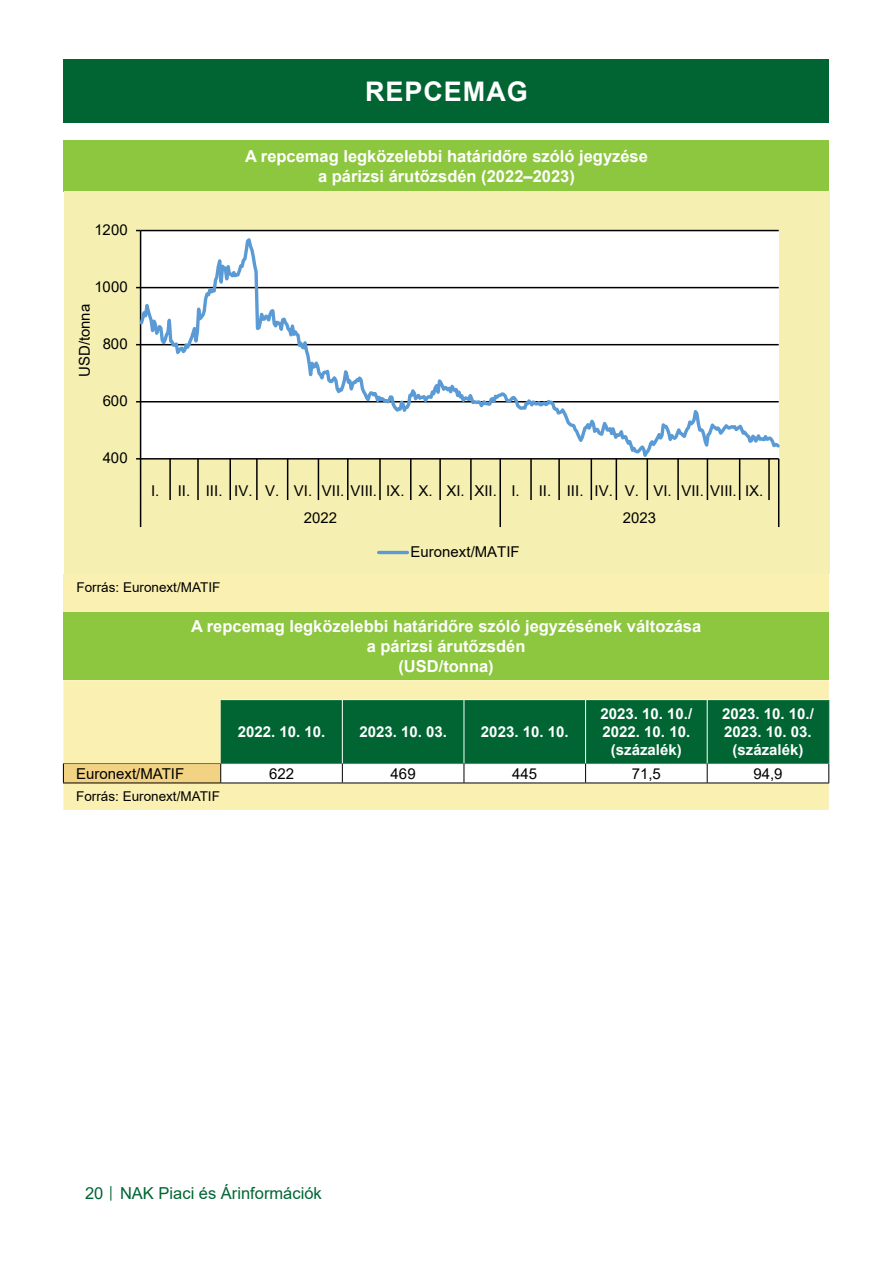
<style>
.page{position:relative;width:893px;height:1263px;background:#fff}
.page>*{position:absolute;margin:0;border:0;box-sizing:border-box;transform-origin:0 0}
.t1{font:700 27px "Arial";letter-spacing:.035em;color:#fff}
.t2{font:700 16.5px/19.8px "Arial";color:#fff;text-align:center}
.t3{font:16.5px "Arial";color:#006533}
.t4{font:15px "Arial";color:#000}
.t5{font:700 15px/18px "Arial";color:#fff;text-align:center}
.t6{font:13.5px "Arial";color:#000}
.s1{font-size:12px}
</style>
<div class="page">
<div style="left:64px;top:60px;width:765px;height:63px;background:#006533"></div>
<div style="left:63px;top:611px;width:766px;height:69px;background:#8dc63f"></div>
<div style="left:63px;top:680px;width:766px;height:130px;background:#faf0b1"></div>
<div style="left:63px;top:763px;width:158px;height:20px;background:#f2d383"></div>
<hr style="left:221px;top:699px;width:121px;height:1px;background:#fff">
<hr style="left:342px;top:699px;width:122px;height:1px;background:#fff">
<hr style="left:464px;top:699px;width:122px;height:1px;background:#fff">
<hr style="left:586px;top:699px;width:121px;height:1px;background:#fff">
<hr style="left:707px;top:699px;width:122px;height:1px;background:#fff">
<hr style="left:63px;top:763px;width:158px;height:1px;background:#706f6f">
<svg style="left:63px;top:764px;width:1px;height:19px"></svg>
<svg style="left:220px;top:700px;width:609px;height:83px"></svg>
<hr style="left:63px;top:783px;width:158px;height:1px;background:#000">
<hr style="left:221px;top:783px;width:121px;height:1px;background:#000">
<hr style="left:342px;top:783px;width:122px;height:1px;background:#000">
<hr style="left:464px;top:783px;width:122px;height:1px;background:#000">
<hr style="left:586px;top:783px;width:121px;height:1px;background:#000">
<hr style="left:707px;top:783px;width:122px;height:1px;background:#000">
<div style="left:64px;top:140px;width:765px;height:51px;background:#8dc63f"></div>
<div style="left:64px;top:574px;width:765px;height:37px;background:#faf0b1"></div>
<div style="left:64px;top:191px;width:765px;height:383px;background:#f5f0b1"></div>
<hr style="left:141px;top:230px;width:638px;height:1px;background:#000">
<hr style="left:140px;top:231px;width:1px;height:228px;background:#000">
<svg style="left:169px;top:460px;width:2px;height:13px"></svg>
<svg style="left:197px;top:460px;width:2px;height:13px"></svg>
<svg style="left:229px;top:460px;width:2px;height:13px"></svg>
<svg style="left:256px;top:460px;width:2px;height:13px"></svg>
<svg style="left:347px;top:460px;width:2px;height:13px"></svg>
<svg style="left:379px;top:460px;width:2px;height:13px"></svg>
<svg style="left:410px;top:460px;width:2px;height:13px"></svg>
<svg style="left:439px;top:460px;width:2px;height:13px"></svg>
<svg style="left:470px;top:460px;width:2px;height:13px"></svg>
<svg style="left:499px;top:460px;width:2px;height:13px"></svg>
<svg style="left:530px;top:460px;width:2px;height:13px"></svg>
<svg style="left:558px;top:460px;width:2px;height:13px"></svg>
<svg style="left:677px;top:460px;width:2px;height:13px"></svg>
<svg style="left:768px;top:460px;width:2px;height:13px"></svg>
<hr style="left:169px;top:473px;width:2px;height:27px;background:#000">
<hr style="left:197px;top:473px;width:2px;height:27px;background:#000">
<hr style="left:229px;top:473px;width:2px;height:27px;background:#000">
<hr style="left:256px;top:473px;width:2px;height:27px;background:#000">
<svg style="left:287px;top:460px;width:1px;height:40px"></svg>
<svg style="left:318px;top:460px;width:1px;height:40px"></svg>
<hr style="left:347px;top:473px;width:2px;height:27px;background:#000">
<hr style="left:379px;top:473px;width:2px;height:27px;background:#000">
<hr style="left:410px;top:473px;width:2px;height:27px;background:#000">
<hr style="left:439px;top:473px;width:2px;height:27px;background:#000">
<hr style="left:470px;top:473px;width:2px;height:27px;background:#000">
<hr style="left:499px;top:473px;width:2px;height:27px;background:#000">
<hr style="left:530px;top:473px;width:2px;height:27px;background:#000">
<hr style="left:558px;top:473px;width:2px;height:27px;background:#000">
<svg style="left:591px;top:460px;width:1px;height:40px"></svg>
<svg style="left:616px;top:460px;width:1px;height:40px"></svg>
<svg style="left:647px;top:460px;width:1px;height:40px"></svg>
<hr style="left:677px;top:473px;width:2px;height:27px;background:#000">
<svg style="left:707px;top:460px;width:1px;height:40px"></svg>
<svg style="left:739px;top:460px;width:1px;height:40px"></svg>
<hr style="left:768px;top:473px;width:2px;height:27px;background:#000">
<svg style="left:136px;top:458px;width:5px;height:69px"></svg>
<hr style="left:499px;top:500px;width:2px;height:27px;background:#000">
<svg style="left:778px;top:460px;width:1px;height:67px"></svg>
<svg style="left:141px;top:234px;width:639px;height:226px;background:#f1f4f5"></svg>
<hr style="left:379px;top:551px;width:28px;height:3px;background:#5b9bd5">
<h1 class="t1" style="left:365px;top:73px;width:164px">REPCEMAG</h1>
<p class="t4" style="left:94px;top:220px;width:35px">1200</p>
<p class="t4" style="left:94px;top:277px;width:35px">1000</p>
<p class="t4" style="left:74px;top:377px;width:74px;rotate:-90deg">USD/tonna</p>
<p class="t4" style="left:103px;top:334px;width:27px">800</p>
<p class="t4" style="left:103px;top:391px;width:27px">600</p>
<p class="t4" style="left:103px;top:448px;width:27px">400</p>
<p class="t2" style="left:245px;top:146px;width:404px">A repcemag legközelebbi határidőre szóló jegyzése a párizsi árutőzsdén (2022–2023)</p>
<p class="t4" style="left:151px;top:480px;width:370px">I. II. III. IV. V. VI. VII. VIII. IX. X. XI. XII. I.</p>
<p class="t4" style="left:539px;top:480px;width:226px">II. III. IV. V. VI. VII. VIII. IX.</p>
<p class="t4" style="left:304px;top:507px;width:35px">2022</p>
<p class="t4" style="left:623px;top:507px;width:35px">2023</p>
<p class="t4" style="left:411px;top:541px;width:111px">Euronext/MATIF</p>
<p class="t6" style="left:77px;top:578px;width:145px">Forrás: Euronext/MATIF</p>
<p class="t2" style="left:191px;top:616px;width:512px">A repcemag legközelebbi határidőre szóló jegyzésének változása a párizsi árutőzsdén<br>(USD/tonna)</p>
<p class="t5" style="left:238px;top:723px;width:89px">2022. 10. 10.</p>
<p class="t5" style="left:359px;top:723px;width:89px">2023. 10. 03.</p>
<p class="t5" style="left:481px;top:723px;width:89px">2023. 10. 10.</p>
<p class="t5" style="left:600px;top:705px;width:93px">2023. 10. 10./<br>2022. 10. 10. (százalék)</p>
<p class="t5" style="left:722px;top:705px;width:93px">2023. 10. 10./<br>2023. 10. 03. (százalék)</p>
<p class="t4" style="left:76px;top:763px;width:110px">Euronext/MATIF</p>
<p class="t4" style="left:269px;top:763px;width:27px">622</p>
<p class="t4" style="left:391px;top:763px;width:27px">469</p>
<p class="t4" style="left:512px;top:763px;width:27px">445</p>
<p class="t4" style="left:632px;top:763px;width:31px">71,5</p>
<p class="t4" style="left:753px;top:763px;width:31px">94,9</p>
<p class="t6" style="left:76px;top:787px;width:145px">Forrás: Euronext/MATIF</p>
<p class="t3" style="left:85px;top:1182px;width:238px">20 <span class="s1">│</span> NAK Piaci és Árinformációk</p>
</div>
